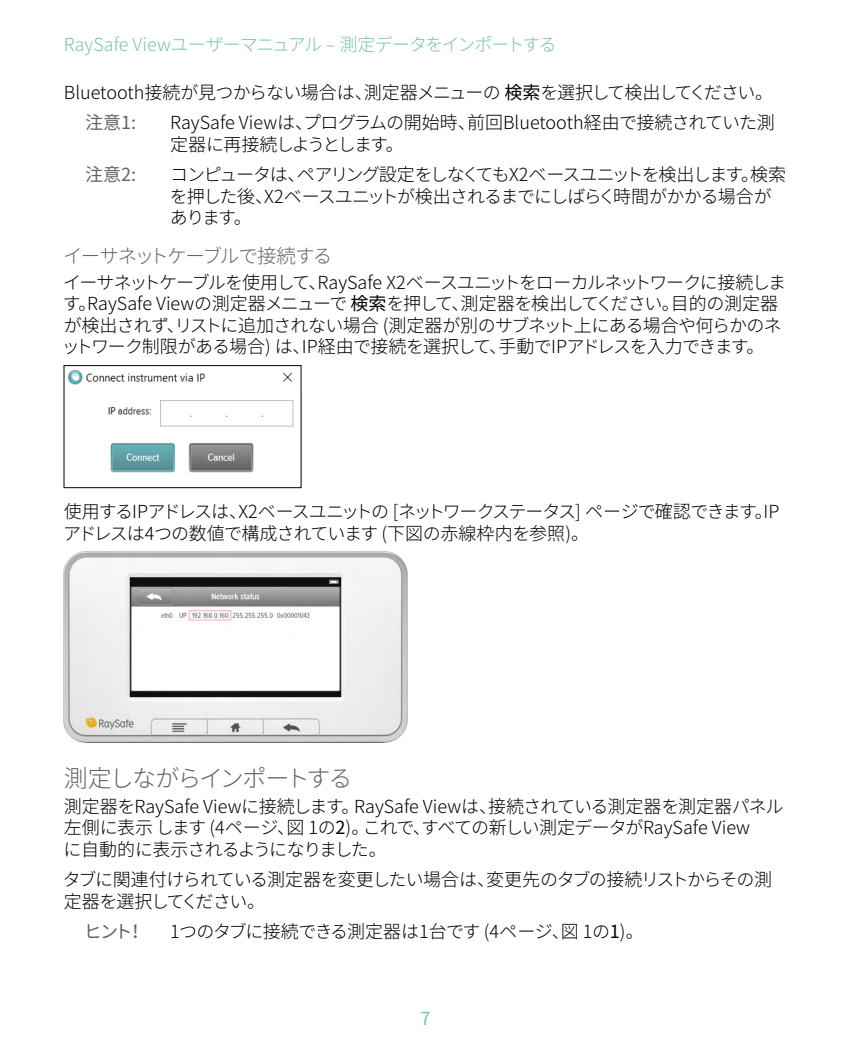
<style>
.page{position:relative;width:851px;height:1063px;background:#fff}
.page>*{position:absolute;margin:0;border:0;box-sizing:border-box;transform-origin:0 0}
.t1{font:300 24px "Noto Sans CJ Kjp";letter-spacing:-.085em;color:#636466}
.t2{font:300 19.5px "Noto Sans CJ Kjp";letter-spacing:-.07em;color:#636466}
.t3{font:300 18px/21.6px "Noto Sans CJ Kjp";letter-spacing:-.035em;color:#000}
.t4{font:300 18px/21.6px "Noto Sans CJ Kjp";letter-spacing:-.01em;color:#000}
.t5{font:300 18px/21.6px "Noto Sans CJ Kjp";letter-spacing:-.055em;color:#000}
.t6{font:300 18px/21.6px "Noto Sans CJ Kjp";letter-spacing:-.065em;color:#000}
.t7{font:300 18px "Noto Sans CJ Kjp";letter-spacing:-.04em;color:#79c79e}
.t8{font:18px "Noto Sans CJ Kjp";letter-spacing:-.045em;color:#636466}
.t9{font:18px "Noto Sans CJ Kjp";color:#79c79e}
.s1{font-weight:400}
.s2{font-weight:400;color:#636466}
</style>
<div class="page">
<img style="left:68px;top:370px;width:226px;height:103px">
<div style="left:64px;top:365px;width:237px;height:123px;border:1px solid #000"></div>
<img style="left:64px;top:552px;width:344px;height:191px">
<p class="t7" style="left:64px;top:34px;width:494px">RaySafe Viewユーザーマニュアル – 測定データをインポートする</p>
<p class="t3" style="left:85px;top:78px;width:689px;line-height:30.2px;text-indent:-21px">Bluetooth接続が見つからない場合は、測定器メニューの <span class="s1">検索</span>を選択して検出してください。<span class="s2">注意1:</span></p>
<p class="t4" style="left:170px;top:112px;width:606px">RaySafe Viewは、プログラムの開始時、前回Bluetooth経由で接続されていた測定器に再接続しようとします。</p>
<p class="t8" style="left:85px;top:164px;width:52px">注意2:</p>
<p class="t6" style="left:170px;top:164px;width:617px">コンピュータは、ペアリング設定をしなくてもX2ベースユニットを検出します。検索を押した後、X2ベースユニットが検出されるまでにしばらく時間がかかる場合があります。</p>
<p class="t2" style="left:63px;top:245px;width:271px">イーサネットケーブルで接続する</p>
<p class="t3" style="left:62px;top:271px;width:725px">イーサネットケーブルを使用して、RaySafe X2ベースユニットをローカルネットワークに接続します。RaySafe Viewの測定器メニューで <span class="s1">検索</span>を押して、測定器を検出してください。目的の測定器が検出されず、リストに追加されない場合 (測定器が別のサブネット上にある場合や何らかのネットワーク制限がある場合) は、IP経由で接続を選択して、手動でIPアドレスを入力できます。</p>
<p class="t5" style="left:63px;top:501px;width:717px">使用するIPアドレスは、X2ベースユニットの [ネットワークステータス] ページで確認できます。IPアドレスは4つの数値で構成されています (下図の赤線枠内を参照)。</p>
<h1 class="t1" style="left:64px;top:765px;width:290px">測定しながらインポートする</h1>
<p class="t4" style="left:64px;top:796px;width:721px">測定器をRaySafe Viewに接続します。RaySafe Viewは、接続されている測定器を測定器パネル左側に表示 します (4ページ、図 1の<span class="s1">2</span>)。これで、すべての新しい測定データがRaySafe View<br>に自動的に表示されるようになりました。</p>
<p class="t5" style="left:63px;top:869px;width:710px">タブに関連付けられている測定器を変更したい場合は、変更先のタブの接続リストからその測定器を選択してください。</p>
<p class="t8" style="left:84px;top:921px;width:62px">ヒント！</p>
<p class="t3" style="left:170px;top:921px;width:475px">1つのタブに接続できる測定器は1台です (4ページ、図 1の<span class="s1">1</span>)。</p>
<p class="t9" style="left:420px;top:1008px;width:11px">7</p>
</div>
